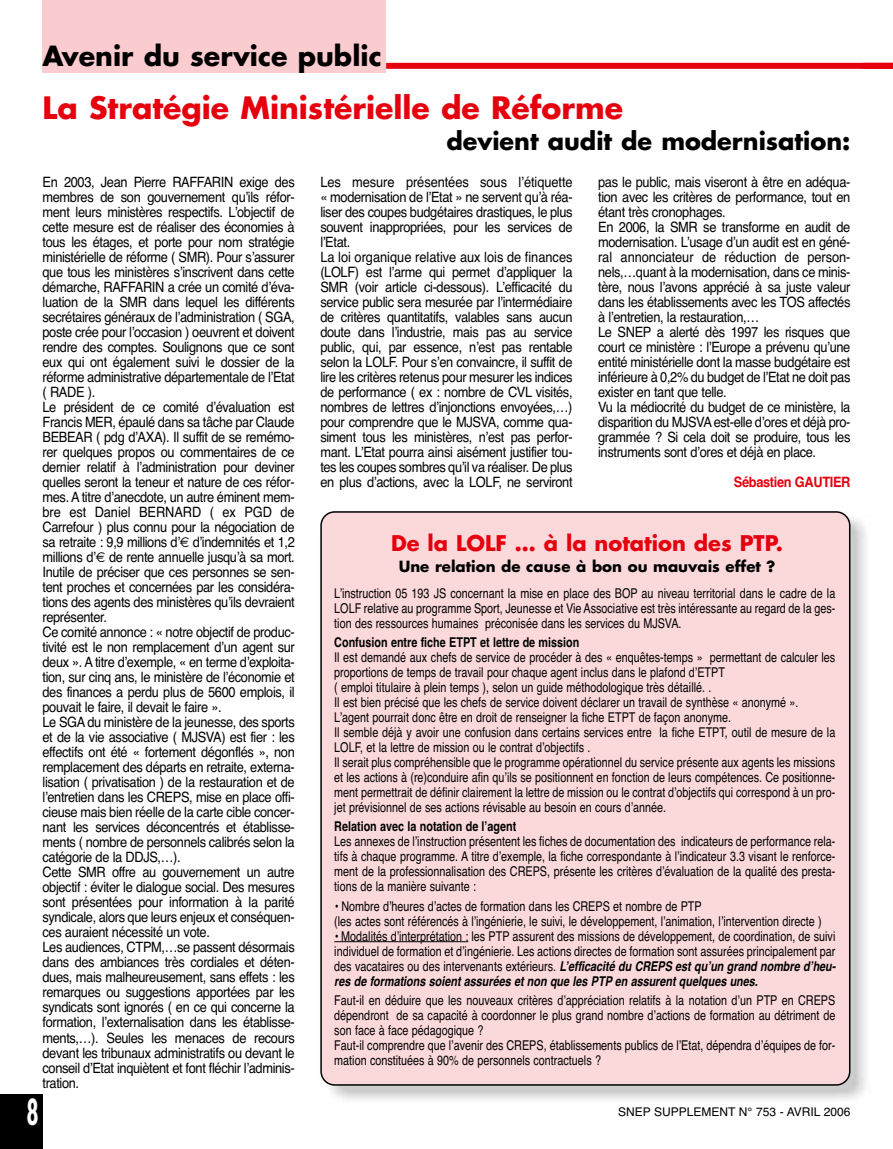
<style>
.page{position:relative;width:893px;height:1149px;background:#fff}
.page>*{position:absolute;margin:0;border:0;box-sizing:border-box;transform-origin:0 0}
.t1{font:700 39px "Gill Sans";color:#fff;scale:.5 1}
.t2{font:700 30px "Futura Std";color:#e6000e}
.t3{font:700 27px "Futura Std";color:#000}
.t4{font:700 24px "Futura Std";color:#000}
.t5{font:700 21px "Futura Std";color:#e6000e}
.t6{font:700 15px "Futura Std";color:#000}
.t7{font:14.25px/15px "Helvetica";letter-spacing:-.03em;color:#000;scale:.9 1}
.t8{font:700 14.25px "Helvetica";letter-spacing:-.03em;color:#e6000e;scale:.9 1}
.t9{font:13.5px/15px "Helvetica";color:#000;scale:.8 1}
.t10{font:700 13.5px "Helvetica";color:#000;scale:.8 1}
.t11{font:12px "Helvetica";color:#000}
.s1{font-family:"Euro Sans"}
.s2{font-weight:700;font-style:italic}
</style>
<div class="page">
<div style="left:0;top:1093px;width:43px;height:55px;background:#000"></div>
<div style="left:386px;top:63px;width:507px;height:6px;background:#e6000e"></div>
<img style="left:319px;top:503px;width:559px;height:603px;border-radius:21px">
<div style="left:320px;top:511px;width:530px;height:574px;background:#fbd9db"></div>
<hr style="left:334px;top:941px;width:134px;height:1px;background:#000">
<div style="left:43px;top:1px;width:343px;height:72px;background:#facccf"></div>
<h3 class="t3" style="left:43px;top:40px;width:341px">Avenir du service public</h3>
<h2 class="t2" style="left:43px;top:91px;width:582px">La Stratégie Ministérielle de Réforme</h2>
<h3 class="t4" style="left:446px;top:127px;width:406px">devient audit de modernisation:</h3>
<p class="t7" style="left:43px;top:176px;width:282px">En 2003, Jean Pierre RAFFARIN exige des membres de son gouvernement qu’ils réfor&shy;ment leurs ministères respectifs. L’objectif de cette mesure est de réaliser des économies à tous les étages, et porte pour nom stratégie ministérielle de réforme ( SMR). Pour s’assurer que tous les ministères s’inscrivent dans cette démarche, RAFFARIN a crée un comité d’éva&shy;luation de la SMR dans lequel les différents secrétaires généraux de l’administration ( SGA, poste crée pour l’occasion ) oeuvrent et doivent rendre des comptes. Soulignons que ce sont eux qui ont également suivi le dossier de la réforme administrative départementale de l’Etat ( RADE ).<br>Le président de ce comité d’évaluation est Francis MER, épaulé dans sa tâche par Claude BEBEAR ( pdg d’AXA). Il suffit de se remémo&shy;rer quelques propos ou commentaires de ce dernier relatif à l’administration pour deviner quelles seront la teneur et nature de ces réfor&shy;mes. A titre d’anecdote, un autre éminent mem&shy;bre est Daniel BERNARD ( ex PGD de Carrefour ) plus connu pour la négociation de sa retraite : 9,9 millions d’<span class="s1">€</span> d’indemnités et 1,2 millions d’<span class="s1">€</span> de rente annuelle jusqu’à sa mort.<br>Inutile de préciser que ces personnes se sen&shy;tent proches et concernées par les considéra&shy;tions des agents des ministères qu’ils devraient représenter.<br>Ce comité annonce : « notre objectif de produc&shy;tivité est le non remplacement d’un agent sur deux ». A titre d’exemple, « en terme d’exploita&shy;tion, sur cinq ans, le ministère de l’économie et des finances a perdu plus de 5600 emplois, il pouvait le faire, il devait le faire ».<br>Le SGA du ministère de la jeunesse, des sports et de la vie associative ( MJSVA) est fier : les effectifs ont été « fortement dégonflés », non remplacement des départs en retraite, externa&shy;lisation ( privatisation ) de la restauration et de l’entretien dans les CREPS, mise en place offi&shy;cieuse mais bien réelle de la carte cible concer&shy;nant les services déconcentrés et établisse&shy;ments ( nombre de personnels calibrés selon la catégorie de la DDJS,…).<br>Cette SMR offre au gouvernement un autre objectif : éviter le dialogue social. Des mesures sont présentées pour information à la parité syndicale, alors que leurs enjeux et conséquen&shy;ces auraient nécessité un vote.<br>Les audiences, CTPM,…se passent désormais dans des ambiances très cordiales et déten&shy;dues, mais malheureusement, sans effets : les remarques ou suggestions apportées par les syndicats sont ignorés ( en ce qui concerne la formation, l’externalisation dans les établisse&shy;ments,…). Seules les menaces de recours devant les tribunaux administratifs ou devant le conseil d’Etat inquiètent et font fléchir l’adminis&shy;tration.</p>
<p class="t7" style="left:320px;top:175px;width:282px">Les mesure présentées sous l’étiquette « modernisation de l’Etat » ne servent qu’à réa&shy;liser des coupes budgétaires drastiques, le plus souvent inappropriées, pour les services de l’Etat.<br>La loi organique relative aux lois de finances (LOLF) est l’arme qui permet d’appliquer la SMR (voir article ci-dessous). L’efficacité du service public sera mesurée par l’intermédiaire de critères quantitatifs, valables sans aucun doute dans l’industrie, mais pas au service public, qui, par essence, n’est pas rentable selon la LOLF. Pour s’en convaincre, il suffit de lire les critères retenus pour mesurer les indices de performance ( ex : nombre de CVL visités, nombres de lettres d’injonctions envoyées,…) pour comprendre que le MJSVA, comme qua&shy;siment tous les ministères, n’est pas perfor&shy;mant. L’Etat pourra ainsi aisément justifier tou&shy;tes les coupes sombres qu’il va réaliser. De plus en plus d’actions, avec la LOLF, ne serviront</p>
<p class="t7" style="left:598px;top:175px;width:282px">pas le public, mais viseront à être en adéqua&shy;tion avec les critères de performance, tout en étant très cronophages.<br>En 2006, la SMR se transforme en audit de modernisation. L’usage d’un audit est en géné&shy;ral annonciateur de réduction de person&shy;nels,…quant à la modernisation, dans ce minis&shy;tère, nous l’avons apprécié à sa juste valeur dans les établissements avec les TOS affectés à l’entretien, la restauration,…<br>Le SNEP a alerté dès 1997 les risques que court ce ministère : l’Europe a prévenu qu’une entité ministérielle dont la masse budgétaire est inférieure à 0,2% du budget de l’Etat ne doit pas exister en tant que telle.<br>Vu la médiocrité du budget de ce ministère, la disparition du MJSVA est-elle d’ores et déjà pro&shy;grammée ? Si cela doit se produire, tous les instruments sont d’ores et déjà en place.</p>
<p class="t8" style="left:734px;top:476px;width:131px">Sébastien GAUTIER</p>
<h3 class="t5" style="left:391px;top:531px;width:394px">De la LOLF … à la notation des PTP.</h3>
<p class="t6" style="left:399px;top:557px;width:378px">Une relation de cause à bon ou mauvais effet ?</p>
<p class="t9" style="left:334px;top:586px;width:628px;text-align:justify">L’instruction 05 193 JS concernant la mise en place des BOP au niveau territorial dans le cadre de la LOLF relative au programme Sport, Jeunesse et Vie Associative est très intéressante au regard de la ges&shy;tion des ressources humaines préconisée dans les services du MJSVA.</p>
<p class="t10" style="left:334px;top:637px;width:308px">Confusion entre fiche ETPT et lettre de mission</p>
<p class="t9" style="left:334px;top:650px;width:628px">Il est demandé aux chefs de service de procéder à des « enquêtes-temps » permettant de calculer les proportions de temps de travail pour chaque agent inclus dans le plafond d’ETPT<br>( emploi titulaire à plein temps ), selon un guide méthodologique très détaillé. .<br>Il est bien précisé que les chefs de service doivent déclarer un travail de synthèse « anonymé ».<br>L’agent pourrait donc être en droit de renseigner la fiche ETPT de façon anonyme.<br>Il semble déjà y avoir une confusion dans certains services entre la fiche ETPT, outil de mesure de la LOLF, et la lettre de mission ou le contrat d’objectifs .<br>Il serait plus compréhensible que le programme opérationnel du service présente aux agents les missions et les actions à (re)conduire afin qu’ils se positionnent en fonction de leurs compétences. Ce positionne&shy;ment permettrait de définir clairement la lettre de mission ou le contrat d’objectifs qui correspond à un pro&shy;jet prévisionnel de ses actions révisable au besoin en cours d’année.</p>
<p class="t10" style="left:334px;top:821px;width:229px">Relation avec la notation de l’agent</p>
<p class="t9" style="left:334px;top:835px;width:628px;text-align:justify">Les annexes de l’instruction présentent les fiches de documentation des indicateurs de performance rela&shy;tifs à chaque programme. A titre d’exemple, la fiche correspondante à l’indicateur 3.3 visant le renforce&shy;ment de la professionnalisation des CREPS, présente les critères d’évaluation de la qualité des presta&shy;tions de la manière suivante :</p>
<p class="t9" style="left:334px;top:899px;width:611px">• Nombre d’heures d’actes de formation dans les CREPS et nombre de PTP<br>(les actes sont référencés à l’ingénierie, le suivi, le développement, l’animation, l’intervention directe )</p>
<p class="t9" style="left:334px;top:929px;width:631px">• Modalités d’interprétation : les PTP assurent des missions de développement, de coordination, de suivi individuel de formation et d’ingénierie. Les actions directes de formation sont assurées principalement par d e s vac at a i re s o u d e s i n t e rve n a n t s ext é r i e u rs . <span class="s2">L’efficacité du CREPS est qu’un grand nombre d’heu&shy;res de formations soient assurées et non que les PTP en assurent quelques unes.</span></p>
<p class="t9" style="left:334px;top:993px;width:628px">Faut-il en déduire que les nouveaux critères d’appréciation relatifs à la notation d’un PTP en CREPS dépendront de sa capacité à coordonner le plus grand nombre d’actions de formation au détriment de son face à face pédagogique ?<br>Faut-il comprendre que l’avenir des CREPS, établissements publics de l’Etat, dépendra d’équipes de for&shy;mation constituées à 90% de personnels contractuels ?</p>
<h1 class="t1" style="left:27px;top:1098px;width:25px">8</h1>
<p class="t11" style="left:618px;top:1106px;width:234px">SNEP SUPPLEMENT N° 753 - AVRIL 2006</p>
</div>
